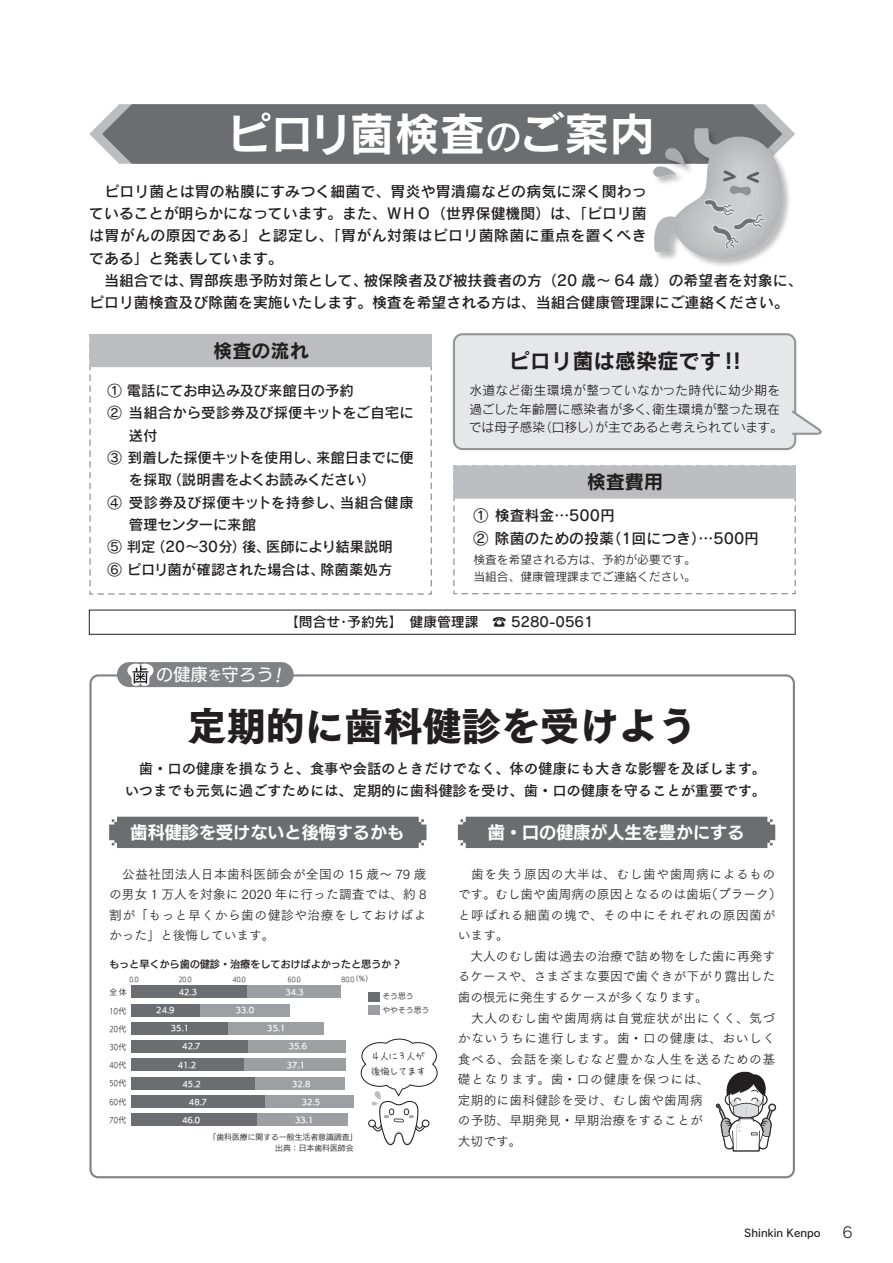
<style>
.page{position:relative;width:893px;height:1263px;background:#fff}
.page>*{position:absolute;margin:0;border:0;box-sizing:border-box;transform-origin:0 0}
.t1{font:45.45px "Rodin Pro B";color:#fff}
.t2{font:39.15px "Tsuku Go Pro H";color:#231f20}
.t3{font:21.3px "Rodin Pro B";color:#231f20}
.t4{font:19.2px "Rodin Pro B";color:#231f20}
.t5{font:17.7px "UD Kakugo Small Pr 6 N B";letter-spacing:-.03em;color:#fff}
.t6{font:17.4px "UD Kakugo Small Pr 6 N M";color:#fff}
.t7{font:14.85px/22.4px "Rodin Pro DB";color:#231f20}
.t8{font:14.85px "Rodin Pro DB";letter-spacing:.03em;color:#231f20}
.t9{font:14.85px "Rodin Pro M";color:#231f20}
.t10{font:14.4px/22.4px "Rodin Pro DB";letter-spacing:-.01em;color:#231f20}
.t11{font:14.4px/21.6px "Tsuku Go Pro B";letter-spacing:-.01em;color:#231f20}
.t12{font:14.4px/22.4px "Rodin Pro DB";letter-spacing:-.055em;color:#231f20}
.t13{font:14.4px "Rodin Pro DB";letter-spacing:.02em;color:#231f20}
.t14{font:14.4px "Rodin Pro DB";letter-spacing:-.035em;color:#231f20}
.t15{font:13.8px "Rodin Pro DB";color:#231f20}
.t16{font:12.75px/20.5px "Tsuku Go Pro R";letter-spacing:.015em;color:#231f20}
.t17{font:12.75px/18.6px "Rodin Pro M";letter-spacing:.01em;color:#231f20}
.t18{font:12.75px/20.5px "Tsuku Go Pro R";letter-spacing:.04em;color:#231f20}
.t19{font:12.75px/18.6px "Rodin Pro M";letter-spacing:-.02em;color:#231f20}
.t20{font:11.7px/17px "Rodin Pro M";color:#231f20}
.t21{font:10.65px "Rodin NTLG Pro DB";color:#231f20}
.t22{font:10.35px "UD Kakugo Small Pr 6 N DB";letter-spacing:-.02em;color:#231f20}
.t23{font:9.75px/14.7px "Cook Hand Std R";letter-spacing:-.08em;color:#231f20}
.t24{font:7.8px "UD Kakugo Small Pr 6 N DB";color:#fff}
.t25{font:7.8px/13.5px "UD Kakugo Small Pr 6 N R";color:#231f20}
.t26{font:7.8px "UD Kakugo Small Pr 6 N R";color:#231f20;scale:.8 1}
.t27{font:6.9px "UD Kakugo Small Pr 6 N R";color:#231f20;scale:.84 1}
.t28{font:6.9px "UD Kakugo Small Pr 6 N R";color:#231f20}
.s1{font-family:"Rodin Pro DB";font-size:36.3px}
.s2{font-size:13.65px}
</style>
<div class="page">
<svg style="left:453px;top:499px;width:343px;height:96px"></svg>
<svg style="left:89px;top:367px;width:343px;height:228px"></svg>
<div style="left:453px;top:465px;width:343px;height:34px;background:#bcbdc0;border:1px solid #bcbdc0"></div>
<svg style="left:89px;top:104px;width:706px;height:60px;background:#747578"></svg>
<div style="left:454px;top:334px;width:341px;height:115px;background:#e6e7e9;border-radius:9px"></div>
<div style="left:453px;top:333px;width:343px;height:117px;border:2px solid #939598;border-radius:9px"></div>
<div style="left:89px;top:334px;width:343px;height:33px;background:#bcbdc0"></div>
<div style="left:117px;top:662px;width:177px;height:25px;background:#808285;border-radius:13px"></div>
<svg style="left:127px;top:664px;width:27px;height:22px"></svg>
<div style="left:458px;top:817px;width:317px;height:31px;background:#6c6d70"></div>
<div style="left:109px;top:817px;width:317px;height:31px;background:#6c6d70"></div>
<div style="left:247px;top:985px;width:94px;height:13px;background:#9d9fa2"></div>
<div style="left:131px;top:985px;width:116px;height:13px;background:#6c6d70"></div>
<div style="left:200px;top:1004px;width:90px;height:12px;background:#9d9fa2"></div>
<div style="left:131px;top:1004px;width:69px;height:12px;background:#6c6d70"></div>
<div style="left:227px;top:1022px;width:97px;height:13px;background:#9d9fa2"></div>
<div style="left:131px;top:1022px;width:96px;height:13px;background:#6c6d70"></div>
<div style="left:248px;top:1040px;width:98px;height:13px;background:#9d9fa2"></div>
<div style="left:131px;top:1040px;width:117px;height:13px;background:#6c6d70"></div>
<div style="left:244px;top:1058px;width:102px;height:13px;background:#9d9fa2"></div>
<div style="left:131px;top:1058px;width:113px;height:13px;background:#6c6d70"></div>
<div style="left:255px;top:1077px;width:90px;height:13px;background:#9d9fa2"></div>
<div style="left:131px;top:1077px;width:124px;height:13px;background:#6c6d70"></div>
<div style="left:265px;top:1095px;width:89px;height:13px;background:#9d9fa2"></div>
<div style="left:131px;top:1095px;width:134px;height:13px;background:#6c6d70"></div>
<div style="left:257px;top:1113px;width:91px;height:13px;background:#9d9fa2"></div>
<div style="left:131px;top:1113px;width:126px;height:13px;background:#6c6d70"></div>
<div style="left:369px;top:992px;width:11px;height:10px;background:#6c6d70"></div>
<div style="left:369px;top:1005px;width:11px;height:10px;background:#9d9fa2"></div>
<svg style="left:361px;top:1038px;width:77px;height:107px"></svg>
<svg style="left:716px;top:1071px;width:60px;height:80px"></svg>
<div style="left:654px;top:128px;width:138px;height:140px;background:#231f20;opacity:.3"></div>
<img style="left:654px;top:128px;width:128px;height:130px">
<svg style="left:792px;top:408px;width:30px;height:28px"></svg>
<h1 class="t1" style="left:226px;top:104px;width:430px">ピロリ菌検査<span class="s1">の</span>ご案内</h1>
<p class="t7" style="left:89px;top:179px;width:559px">　ピロリ菌とは胃の粘膜にすみつく細菌で、胃炎や胃潰瘍などの病気に深く関わっ</p>
<p class="t7" style="left:89px;top:202px;width:559px">ていることが明らかになっています。また、ＷＨＯ（世界保健機関）は、「ピロリ菌</p>
<p class="t8" style="left:89px;top:226px;width:559px">は胃がんの原因である」と認定し、「胃がん対策はピロリ菌除菌に重点を置くべき</p>
<p class="t7" style="left:89px;top:246px;width:195px">である」と発表しています。</p>
<p class="t7" style="left:363px;top:269px;width:441px">被保険者及び被扶養者の方（20 歳～ 64 歳）の希望者を対象に、</p>
<p class="t7" style="left:89px;top:269px;width:701px">　当組合では、<br>ピロリ菌検査及び除菌を実施いたします。検査を希望される方は、当組合健康管理課にご連絡ください。</p>
<p class="t7" style="left:189px;top:269px;width:180px">胃部疾患予防対策として、</p>
<h3 class="t4" style="left:213px;top:338px;width:97px">検査の流れ</h3>
<p class="t10" style="left:129px;top:379px;width:287px;text-indent:-21px">① 電話にてお申込み及び来館日の予約<br>当組合から受診券及び採便キットをご自宅に</p>
<p class="t10" style="left:108px;top:401px;width:16px">②</p>
<p class="t10" style="left:129px;top:423px;width:30px">送付</p>
<p class="t12" style="left:168px;top:446px;width:209px;text-indent:-60px">③ 到着した採便キットを使用し、<br>（説明書をよくお読みください(</p>
<p class="t14" style="left:316px;top:448px;width:99px">来館日までに便</p>
<p class="t10" style="left:129px;top:468px;width:45px">を採取</p>
<p class="t10" style="left:108px;top:490px;width:16px">④</p>
<p class="t13" style="left:129px;top:493px;width:216px">受診券及び採便キットを持参し、</p>
<p class="t10" style="left:340px;top:490px;width:75px">当組合健康</p>
<p class="t10" style="left:129px;top:513px;width:129px">管理センターに来館</p>
<p class="t10" style="left:108px;top:535px;width:50px">⑤ 判定</p>
<p class="t10" style="left:151px;top:535px;width:97px">（20～30分）</p>
<p class="t10" style="left:266px;top:535px;width:128px">医師により結果説明</p>
<p class="t10" style="left:242px;top:535px;width:30px">後、</p>
<p class="t10" style="left:108px;top:557px;width:218px">⑥ ピロリ菌が確認された場合は、</p>
<p class="t10" style="left:320px;top:557px;width:74px">除菌薬処方</p>
<h3 class="t3" style="left:509px;top:347px;width:234px">ピロリ菌は感染症です !!</h3>
<p class="t17" style="left:469px;top:380px;width:312px">水道など衛生環境が整っていなかった時代に幼少期を過ごした年齢層に感染者が多く衛生環境が整った現在</p>
<p class="t19" style="left:595px;top:399px;width:189px;text-indent:50px">、<br>が主であると考えられています。</p>
<p class="t17" style="left:539px;top:418px;width:64px">（口移し）</p>
<p class="t17" style="left:469px;top:418px;width:78px">では母子感染</p>
<h3 class="t4" style="left:587px;top:469px;width:78px">検査費用</h3>
<p class="t7" style="left:606px;top:504px;width:154px;text-indent:-133px">① 検査料金…500円<br>（1回につき）…500円</p>
<p class="t7" style="left:474px;top:526px;width:142px">② 除菌のための投薬</p>
<p class="t20" style="left:474px;top:551px;width:224px">検査を希望される方は、予約が必要です。当組合、健康管理課までご連絡ください。</p>
<h3 class="t6" style="left:156px;top:665px;width:120px">の健康<span class="s2">を</span>守ろう</h3>
<p class="t15" style="left:285px;top:613px;width:57px">【問合せ</p>
<p class="t15" style="left:347px;top:613px;width:133px">予約先】　健康管理課</p>
<p class="t15" style="left:337px;top:613px;width:15px">・</p>
<p class="t15" style="left:492px;top:613px;width:103px">☎ 5280-0561</p>
<h2 class="t2" style="left:187px;top:704px;width:511px">定期的に歯科健診を受けよう</h2>
<p class="t11" style="left:125px;top:756px;width:643px">　歯・口の健康を損なうと、食事や会話のときだけでなく、体の健康にも大きな影響を及ぼします。いつまでも元気に過ごすためには、定期的に歯科健診を受け、歯・口の健康を守ることが重要です。</p>
<h3 class="t5" style="left:130px;top:823px;width:276px">歯科健診を受けないと後悔するかも</h3>
<p class="t16" style="left:109px;top:862px;width:319px;text-align:justify">　公益社団法人日本歯科医師会が全国の 15 歳〜 79 歳の男女 1 万人を対象に 2020 年に行った調査では、約 8割が「もっと早くから歯の健診や治療をしておけばよかった」と後悔しています。</p>
<p class="t22" style="left:109px;top:958px;width:294px">もっと早くから歯の健診・治療をしておけばよかったと思うか?</p>
<p class="t27" style="left:129px;top:975px;width:12px">0.0</p>
<p class="t25" style="left:110px;top:986px;width:19px">全体</p>
<p class="t26" style="left:110px;top:1006px;width:22px">10代</p>
<p class="t26" style="left:110px;top:1024px;width:22px">20代</p>
<p class="t26" style="left:110px;top:1043px;width:22px">30代</p>
<p class="t26" style="left:110px;top:1061px;width:22px">40代</p>
<p class="t26" style="left:110px;top:1079px;width:22px">50代</p>
<p class="t26" style="left:110px;top:1097px;width:22px">60代</p>
<p class="t26" style="left:110px;top:1115px;width:22px">70代</p>
<p class="t27" style="left:179px;top:975px;width:17px">20.0</p>
<p class="t27" style="left:233px;top:975px;width:17px">40.0</p>
<p class="t27" style="left:288px;top:975px;width:17px">60.0</p>
<p class="t28" style="left:352px;top:975px;width:22px">)％(</p>
<p class="t27" style="left:341px;top:975px;width:17px">80.0</p>
<p class="t24" style="left:179px;top:988px;width:20px">42.3</p>
<p class="t24" style="left:156px;top:1006px;width:20px">24.9</p>
<p class="t24" style="left:236px;top:1006px;width:20px">33.0</p>
<p class="t24" style="left:285px;top:987px;width:20px">34.3</p>
<p class="t25" style="left:382px;top:990px;width:49px">そう思う<br>ややそう思う</p>
<p class="t24" style="left:171px;top:1024px;width:20px">35.1</p>
<p class="t24" style="left:267px;top:1024px;width:20px">35.1</p>
<p class="t24" style="left:182px;top:1042px;width:20px">42.7</p>
<p class="t24" style="left:289px;top:1042px;width:20px">35.6</p>
<p class="t24" style="left:178px;top:1061px;width:20px">41.2</p>
<p class="t24" style="left:287px;top:1061px;width:20px">37.1</p>
<p class="t23" style="left:371px;top:1049px;width:57px">４人に 3 人が後悔してます</p>
<p class="t24" style="left:183px;top:1079px;width:20px">45.2</p>
<p class="t24" style="left:292px;top:1079px;width:20px">32.8</p>
<p class="t24" style="left:189px;top:1097px;width:20px">48.7</p>
<p class="t24" style="left:302px;top:1097px;width:20px">32.5</p>
<p class="t24" style="left:182px;top:1116px;width:20px">46.0</p>
<p class="t24" style="left:295px;top:1116px;width:20px">33.1</p>
<p class="t25" style="left:275px;top:1132px;width:84px;line-height:10.8px;text-indent:-67px">「歯科医療に関する一般生活者意識調査「出典：日本歯科医師会</p>
<h3 class="t5" style="left:488px;top:823px;width:259px">歯・口の健康が人生を豊かにする</h3>
<p class="t18" style="left:705px;top:862px;width:78px;text-indent:-247px">　歯を失う原因の大半は、むし歯や歯周病によるもの（プラーク(</p>
<p class="t16" style="left:458px;top:883px;width:319px">です。むし歯や歯周病の原因となるのは歯垢<br>と呼ばれる細菌の塊で、その中にそれぞれの原因菌がいます。<br>　大人のむし歯は過去の治療で詰め物をした歯に再発するケースや、さまざまな要因で歯ぐきが下がり露出した歯の根元に発生するケースが多くなります。<br>　大人のむし歯や歯周病は自覚症状が出にくく、気づかないうちに進行します。歯・口の健康は、おいしく食べる、会話を楽しむなど豊かな人生を送るための基礎となります。歯・口の健康を保つには、<br>定期的に歯科健診を受け、むし歯や歯周病<br>の予防、早期発見・早期治療をすることが<br>大切です。</p>
<p class="t21" style="left:744px;top:1226px;width:78px">Shinkin Kenpo</p>
<p class="t9" style="left:842px;top:1223px;width:12px">6</p>
</div>
